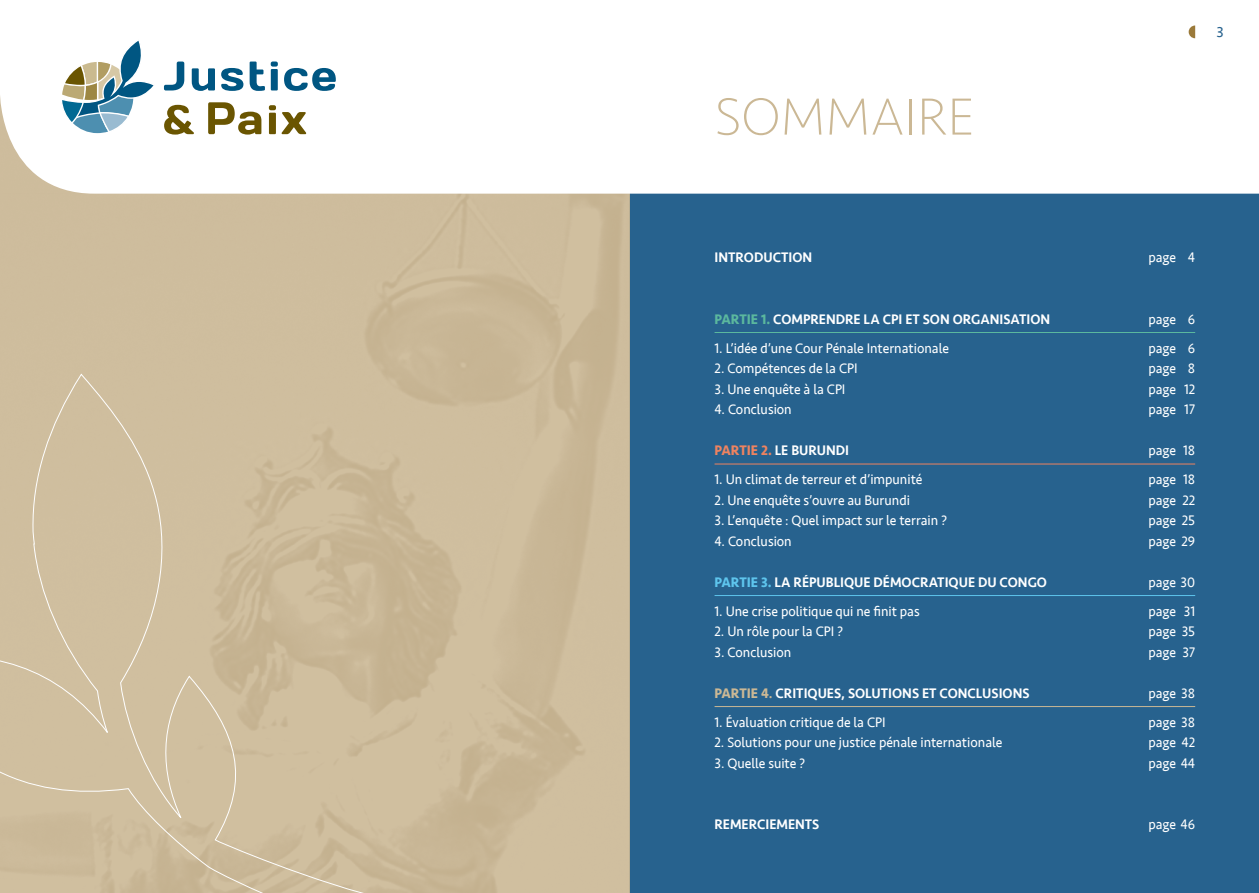
<style>
.page{position:relative;width:1259px;height:893px;background:#fff}
.page>*{position:absolute;margin:0;border:0;box-sizing:border-box;transform-origin:0 0}
.t1{font:200 54px "Seravek";color:#cbb895}
.t2{font:15px "Seravek";color:#27628e}
.t3{font:14.25px "Seravek";color:#fff;scale:.95 1}
.t4{font:500 14.25px "Seravek";color:#fff;scale:.95 1}
.s1{font-weight:700;color:#5bb89e}
.s2{font-weight:700;color:#ee8360}
.s3{font-weight:700;color:#5ec5ed}
.s4{font-weight:700;color:#cbb895}
.s5{color:#cbb895}
</style>
<div class="page">
<div style="left:629px;top:0;width:630px;height:893px;background:#27628e"></div>
<div style="left:0;top:0;width:629px;height:893px;background:#cebd9d"></div>
<div style="left:0;top:0;width:1259px;height:202px;background:#fff"></div>
<hr style="left:714px;top:332px;width:481px;height:1px;background:#5bb89e">
<hr style="left:714px;top:464px;width:481px;height:1px;background:#ee8360">
<hr style="left:714px;top:595px;width:481px;height:1px;background:#5ec5ed">
<hr style="left:714px;top:706px;width:481px;height:1px;background:#cbb895">
<svg style="left:164px;top:62px;width:20px;height:28px"></svg>
<svg style="left:192px;top:68px;width:23px;height:23px"></svg>
<svg style="left:221px;top:68px;width:22px;height:23px"></svg>
<svg style="left:250px;top:62px;width:15px;height:29px"></svg>
<svg style="left:271px;top:62px;width:7px;height:28px"></svg>
<svg style="left:284px;top:68px;width:52px;height:23px"></svg>
<svg style="left:164px;top:105px;width:30px;height:30px"></svg>
<svg style="left:269px;top:105px;width:7px;height:29px"></svg>
<svg style="left:282px;top:112px;width:24px;height:22px"></svg>
<svg style="left:208px;top:102px;width:53px;height:33px;background:#b6ab82"></svg>
<svg style="left:61px;top:25px;width:95px;height:108px;background:#bbcdd0"></svg>
<svg style="left:1188px;top:25px;width:7px;height:13px"></svg>
<svg style="left:0;top:373px;width:394px;height:520px"></svg>
<h1 class="t1" style="left:714px;top:85px;width:261px">SOMMAIRE</h1>
<p class="t2" style="left:1216px;top:20px;width:9px">3</p>
<p class="t4" style="left:714px;top:249px;width:104px">INTRODUCTION</p>
<p class="t3" style="left:1148px;top:246px;width:51px">page 4</p>
<p class="t4" style="left:714px;top:310px;width:355px"><span class="s1">PARTIE 1.</span> COMPRENDRE LA CPI ET SON ORGANISATION</p>
<p class="t3" style="left:1148px;top:308px;width:51px">page 6</p>
<p class="t3" style="left:714px;top:337px;width:248px">1. L’idée d’une Cour Pénale Internationale</p>
<p class="t3" style="left:1148px;top:337px;width:51px">page 6</p>
<p class="t3" style="left:714px;top:357px;width:152px">2. Compétences de la CPI</p>
<p class="t3" style="left:1148px;top:357px;width:51px">page 8</p>
<p class="t3" style="left:714px;top:378px;width:139px">3. Une enquête à la CPI</p>
<p class="t3" style="left:1148px;top:378px;width:51px">page 12</p>
<p class="t3" style="left:714px;top:398px;width:83px">4. Conclusion</p>
<p class="t3" style="left:1148px;top:398px;width:51px">page 17</p>
<p class="t4" style="left:714px;top:442px;width:143px"><span class="s2">PARTIE 2.</span> LE BURUNDI</p>
<p class="t3" style="left:1148px;top:439px;width:51px">page 18</p>
<p class="t3" style="left:714px;top:468px;width:220px">1. Un climat de terreur et d’impunité</p>
<p class="t3" style="left:1148px;top:468px;width:51px">page 18</p>
<p class="t3" style="left:714px;top:489px;width:207px">2. Une enquête s’ouvre au Burundi</p>
<p class="t3" style="left:1148px;top:489px;width:51px">page 22</p>
<p class="t3" style="left:714px;top:509px;width:247px">3. L’enquête : Quel impact sur le terrain ?</p>
<p class="t3" style="left:1148px;top:509px;width:51px">page 25</p>
<p class="t3" style="left:714px;top:530px;width:83px">4. Conclusion</p>
<p class="t3" style="left:1148px;top:530px;width:51px">page 29</p>
<p class="t4" style="left:714px;top:573px;width:351px"><span class="s3">PARTIE 3.</span> LA RÉPUBLIQUE DÉMOCRATIQUE DU CONGO</p>
<p class="t3" style="left:1148px;top:571px;width:51px">page 30</p>
<p class="t3" style="left:714px;top:600px;width:217px">1. Une crise politique qui ne finit pas</p>
<p class="t3" style="left:1148px;top:600px;width:51px">page 31</p>
<p class="t3" style="left:714px;top:620px;width:137px">2. Un rôle pour la CPI ?</p>
<p class="t3" style="left:1148px;top:620px;width:51px">page 35</p>
<p class="t3" style="left:714px;top:641px;width:82px">3. Conclusion</p>
<p class="t3" style="left:1148px;top:641px;width:51px">page 37</p>
<p class="t4" style="left:714px;top:684px;width:333px"><span class="s4">PARTIE 4</span><span class="s5">.</span> CRITIQUES, SOLUTIONS ET CONCLUSIONS</p>
<p class="t3" style="left:1148px;top:682px;width:51px">page 38</p>
<p class="t3" style="left:714px;top:711px;width:182px">1. Évaluation critique de la CPI</p>
<p class="t3" style="left:1148px;top:711px;width:51px">page 38</p>
<p class="t3" style="left:714px;top:731px;width:304px">2. Solutions pour une justice pénale internationale</p>
<p class="t3" style="left:1148px;top:731px;width:51px">page 42</p>
<p class="t3" style="left:714px;top:752px;width:97px">3. Quelle suite ?</p>
<p class="t3" style="left:1148px;top:752px;width:51px">page 44</p>
<p class="t4" style="left:714px;top:816px;width:112px">REMERCIEMENTS</p>
<p class="t3" style="left:1148px;top:813px;width:51px">page 46</p>
</div>
